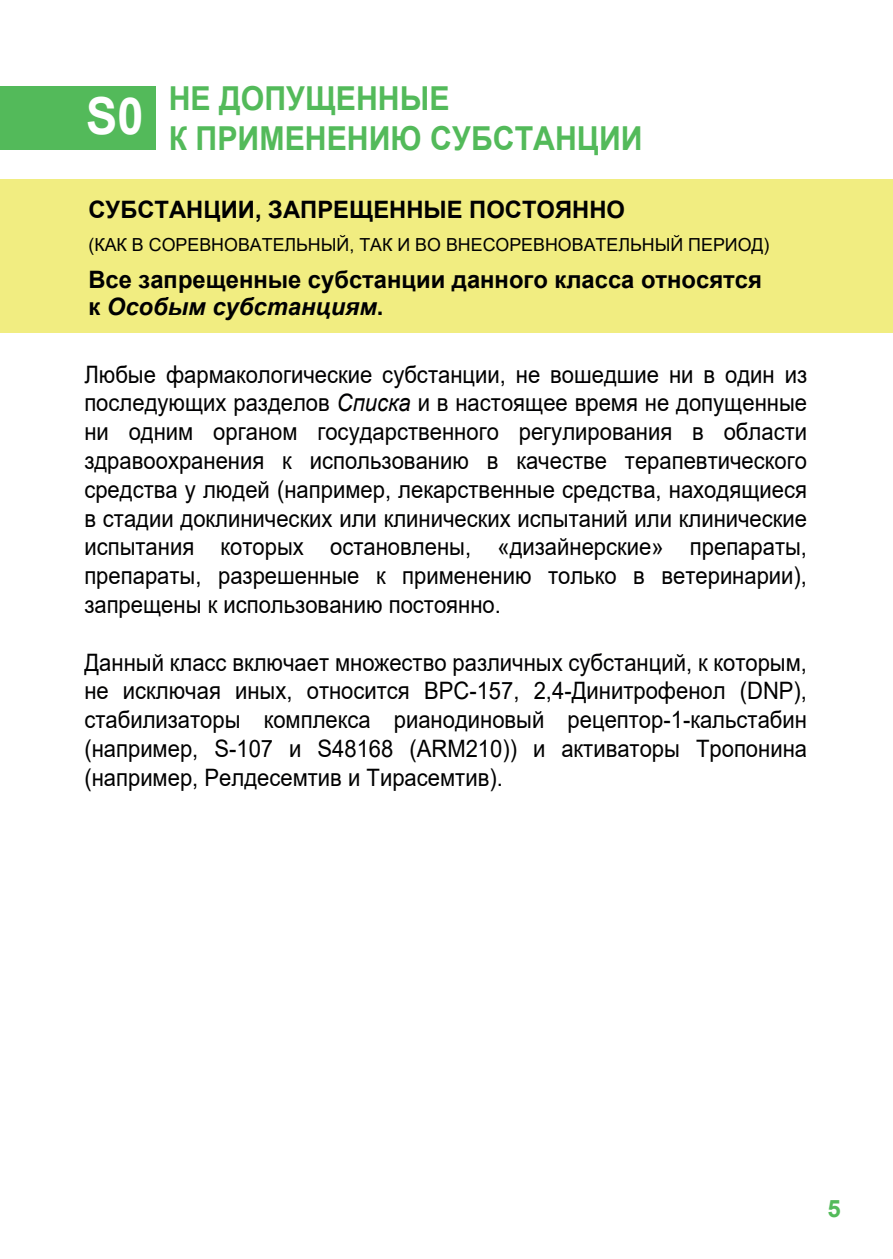
<style>
.page{position:relative;width:893px;height:1259px;background:#fff}
.page>*{position:absolute;margin:0;border:0;box-sizing:border-box;transform-origin:0 0}
.t1{font:700 51px "Arial";color:#fff;scale:.92 1}
.t2{font:700 33px/39.6px "Arial";color:#53ba5a;scale:.92 1}
.t3{font:24px/28.8px "Arial";color:#000001;text-align:justify;scale:.92 1}
.t4{font:700 24px/27px "Arial";color:#000001}
.t5{font:700 24px "Arial";color:#53ba5a}
.t6{font:18px "Arial";color:#000001}
.s1{font-style:italic}
</style>
<div class="page">
<div style="left:0;top:180px;width:893px;height:153px;background:#f1ed81"></div>
<div style="left:0;top:86px;width:155px;height:63px;background:#53ba5a"></div>
<h1 class="t1" style="left:86px;top:80px;width:64px">S0</h1>
<h2 class="t2" style="left:169px;top:79px;width:517px">НЕ ДОПУЩЕННЫЕ<br>К ПРИМЕНЕНИЮ СУБСТАНЦИИ</h2>
<p class="t4" style="left:88px;top:196px;width:538px">СУБСТАНЦИИ, ЗАПРЕЩЕННЫЕ ПОСТОЯННО</p>
<p class="t6" style="left:88px;top:232px;width:683px">(КАК В СОРЕВНОВАТЕЛЬНЫЙ, ТАК И ВО ВНЕСОРЕВНОВАТЕЛЬНЫЙ ПЕРИОД)</p>
<p class="t4" style="left:88px;top:266px;width:675px">Все запрещенные субстанции данного класса относятся к <span class="s1">Особым субстанциям</span>.</p>
<p class="t3" style="left:84px;top:359px;width:787px">Любые фармакологические субстанции, не вошедшие ни в один из последующих разделов <span class="s1">Списка</span> и в настоящее время не допущенные ни одним органом государственного регулирования в области здравоохранения к использованию в качестве терапевтического средства у людей (например, лекарственные средства, находящиеся в стадии доклинических или клинических испытаний или клинические испытания которых остановлены, «дизайнерские» препараты, препараты, разрешенные к применению только в ветеринарии), запрещены к использованию постоянно.</p>
<p class="t3" style="left:84px;top:647px;width:787px">Данный класс включает множество различных субстанций, к которым, не исключая иных, относится BPC-157, 2,4-Динитрофенол (DNP), стабилизаторы комплекса рианодиновый рецептор-1-кальстабин (например, S-107 и S48168 (ARM210)) и активаторы Тропонина (например, Релдесемтив и Тирасемтив).</p>
<p class="t5" style="left:828px;top:1191px;width:15px">5</p>
</div>
